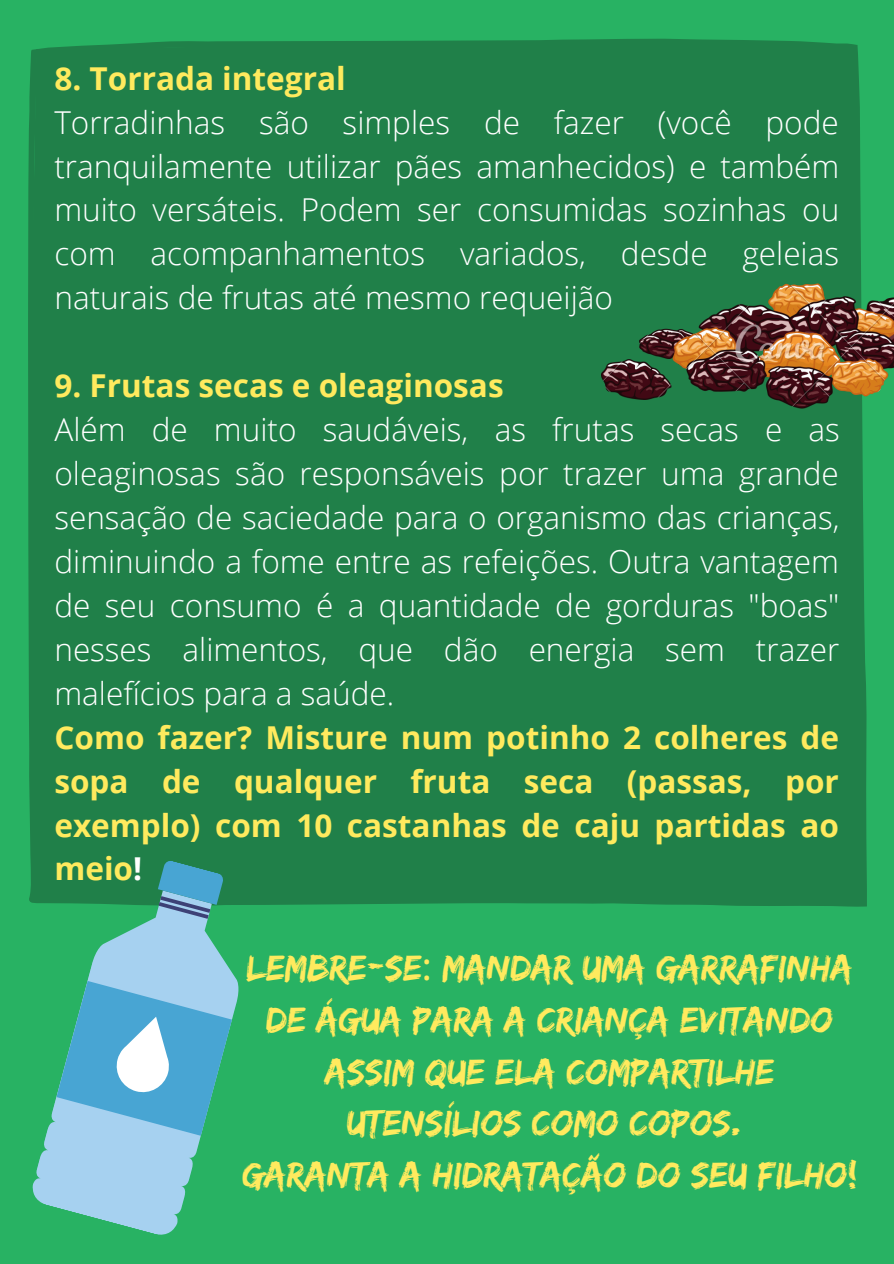
<style>
.page{position:relative;width:894px;height:1264px;background:#fff}
.page>*{position:absolute;margin:0;border:0;box-sizing:border-box;transform-origin:0 0}
.t1{font:37.5px/51.8px "Edo";color:#ffea5e;text-align:center}
.t2{font:300 31.5px/44px "Open Sans";color:#fff;text-align:justify}
.t3{font:700 31.5px/44px "Open Sans";color:#ffea5e;text-align:justify}
.s1{color:#fff}
.s2{font-family:"Noto Sans"}
</style>
<div class="page">
<div style="left:0;top:0;width:893px;height:1263px;background:#28b263"></div>
<div style="left:28px;top:39px;width:839px;height:867px;background:#208049"></div>
<svg style="left:28px;top:877px;width:232px;height:358px"></svg>
<svg style="left:56px;top:980px;width:176px;height:155px;background:#68b8ce"></svg>
<svg style="left:154px;top:859px;width:70px;height:62px;background:#4f9daa"></svg>
<img style="left:601px;top:284px;width:292px;height:125px">
<p class="t3" style="left:54px;top:55px;width:293px">8. Torrada integral</p>
<p class="t2" style="left:54px;top:99px;width:786px">Torradinhas são simples de fazer (você pode tranquilamente utilizar pães amanhecidos) e também muito versáteis. Podem ser consumidas sozinhas ou com acompanhamentos variados, desde geleias naturais de frutas até mesmo requeijão</p>
<p class="t3" style="left:54px;top:363px;width:450px">9. Frutas secas e oleaginosas</p>
<p class="t2" style="left:54px;top:407px;width:786px">Além de muito saudáveis, as frutas secas e as oleaginosas são responsáveis por trazer uma grande sensação de saciedade para o organismo das crianças, diminuindo a fome entre as refeições. Outra vantagem de seu consumo é a quantidade de gorduras "boas" nesses alimentos, que dão energia sem trazer malefícios para a saúde.</p>
<p class="t3" style="left:54px;top:714px;width:786px">Como fazer? Misture num potinho 2 colheres de sopa de qualquer fruta seca (passas, por exemplo) com 10 castanhas de caju partidas ao meio<span class="s1">!</span></p>
<p class="t1" style="left:246px;top:941px;width:607px">LEMBRE-SE<span class="s2">:</span> MANDAR UMA GARRAFINHA<br>DE ÁGUA PARA A CRIANÇA EVITANDO<br>ASSIM QUE ELA COMPARTILHE<br>UTENSÍLIOS COMO COPOS.</p>
<p class="t1" style="left:242px;top:1148px;width:616px">GARANTA A HIDRATAÇÃO DO SEU FILHO!</p>
</div>
